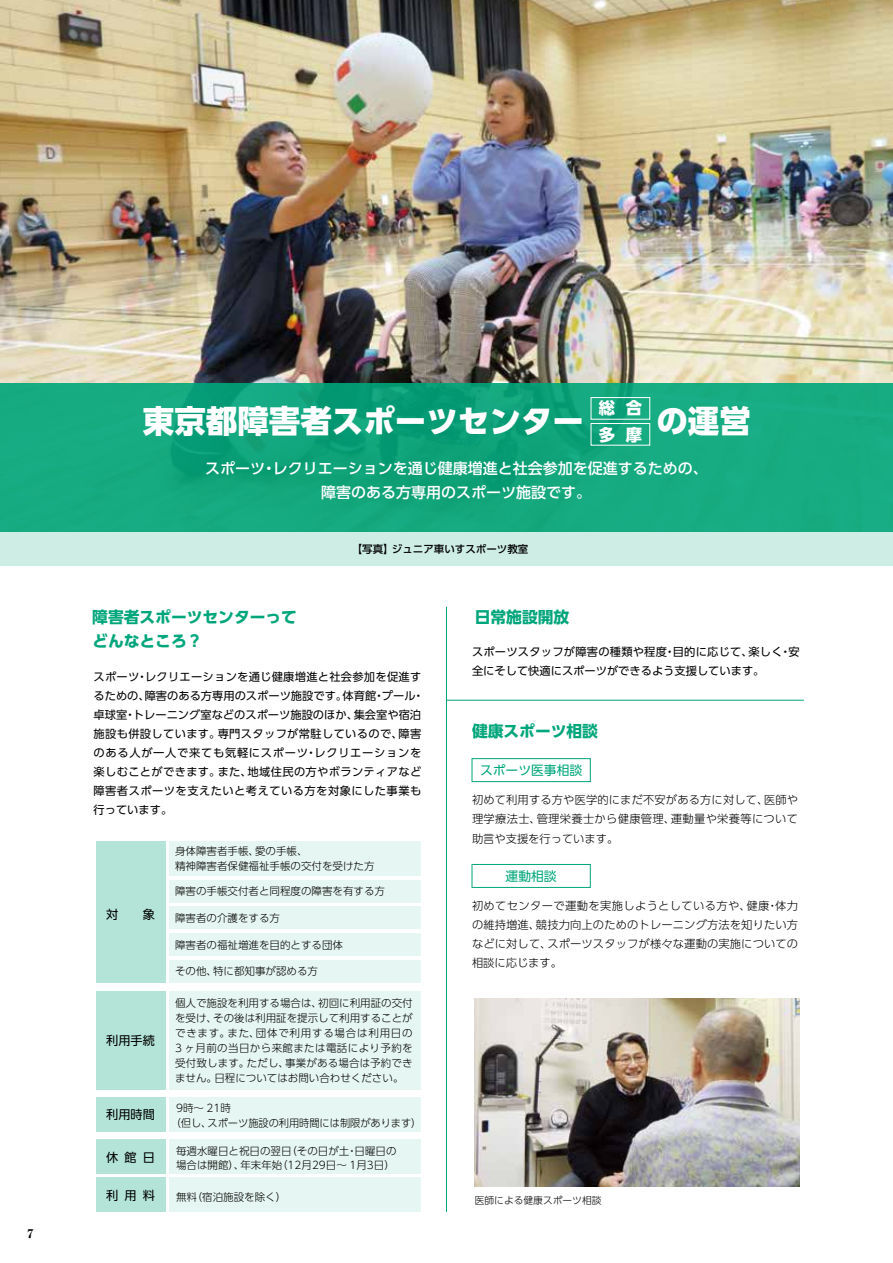
<style>
.page{position:relative;width:893px;height:1263px;background:#fff}
.page>*{position:absolute;margin:0;border:0;box-sizing:border-box;transform-origin:0 0}
.t1{font:800 31.5px "UD Shin Go Pro";color:#fff}
.t2{font:800 16.2px/26.1px "UD Shin Go Pro";color:#fff}
.t3{font:700 15.75px/24px "UD Shin Go Pro";color:#00a67b}
.t4{font:500 15px/24px "UD Shin Go Pro";color:#fff;text-align:center}
.t5{font:12.75px "UD Shin Go Pro";color:#00a67b}
.t6{font:12.15px "UD Shin Go Pro";color:#000}
.t7{font:800 12px "Ryumin Pro";color:#000}
.t8{font:11.25px/18.9px "UD Shin Go Pro";letter-spacing:.025em;color:#000}
.t9{font:300 11.25px/19.2px "UD Shin Go Pro";letter-spacing:.015em;color:#000;text-align:justify}
.t10{font:11.25px/18.9px "UD Shin Go Pro";color:#000}
.t11{font:300 10.5px/14.9px "UD Shin Go Pro";color:#000}
.t12{font:500 10.5px "UD Shin Go Pro";color:#000}
.t13{font:300 9.75px "UD Shin Go Pro";color:#000}
</style>
<div class="page">
<img style="left:0;top:0;width:893px;height:383px">
<div style="left:169px;top:879px;width:252px;height:23px;background:#e6f6f2"></div>
<div style="left:169px;top:906px;width:252px;height:23px;background:#e6f6f2"></div>
<div style="left:169px;top:933px;width:252px;height:23px;background:#e6f6f2"></div>
<div style="left:169px;top:960px;width:252px;height:23px;background:#e6f6f2"></div>
<div style="left:96px;top:841px;width:70px;height:142px;background:#b3e4d7"></div>
<div style="left:169px;top:841px;width:252px;height:35px;background:#e6f6f2"></div>
<hr style="left:446px;top:700px;width:358px;height:1px;background:#00a67b">
<div style="left:96px;top:1097px;width:70px;height:34px;background:#b3e4d7"></div>
<div style="left:169px;top:1097px;width:252px;height:34px;background:#e6f6f2"></div>
<div style="left:96px;top:1139px;width:70px;height:35px;background:#b3e4d7"></div>
<div style="left:169px;top:1139px;width:252px;height:35px;background:#e6f6f2"></div>
<div style="left:96px;top:1177px;width:70px;height:35px;background:#b3e4d7"></div>
<div style="left:169px;top:1177px;width:252px;height:35px;background:#e6f6f2"></div>
<div style="left:96px;top:990px;width:70px;height:99px;background:#b3e4d7"></div>
<div style="left:169px;top:990px;width:252px;height:99px;background:#e6f6f2"></div>
<svg style="left:0;top:383px;width:893px;height:148px;fill:#16aa81"></svg>
<hr style="left:446px;top:607px;width:1px;height:605px;background:#00a67b">
<div style="left:0;top:531px;width:893px;height:35px;background:#cdede5"></div>
<img style="left:475px;top:998px;width:325px;height:188px">
<div style="left:591px;top:397px;width:59px;height:23px;border:1px solid #fff"></div>
<div style="left:591px;top:423px;width:59px;height:22px;border:1px solid #fff"></div>
<div style="left:472px;top:758px;width:118px;height:24px;border:1px solid #00a67b"></div>
<div style="left:472px;top:864px;width:118px;height:24px;border:1px solid #00a67b"></div>
<p class="t7" style="left:27px;top:1224px;width:7px">7</p>
<h2 class="t2" style="left:599px;top:395px;width:45px">総 合多 摩</h2>
<h1 class="t1" style="left:143px;top:396px;width:474px">東京都障害者スポーツセンター　</h1>
<h1 class="t1" style="left:656px;top:396px;width:96px">の運営</h1>
<h3 class="t4" style="left:205px;top:456px;width:504px">スポーツ・レクリエーションを通じ健康増進と社会参加を促進するための、障害のある方専用のスポーツ施設です。</h3>
<p class="t12" style="left:352px;top:541px;width:178px">【写真】ジュニア車いすスポーツ教室</p>
<h3 class="t3" style="left:92px;top:604px;width:206px">障害者スポーツセンターってどんなところ？</h3>
<p class="t8" style="left:94px;top:667px;width:332px">スポーツ・レクリエーションを通じ健康増進と社会参加を促進するための、障害のある方専用のスポーツ施設です。体育館・プール・卓球室・トレーニング室などのスポーツ施設のほか、集会室や宿泊施設も併設しています。専門スタッフが常駐しているので、障害のある人が一人で来ても気軽にスポーツ・レクリエーションを楽しむことができます。また、地域住民の方やボランティアなど障害者スポーツを支えたいと考えている方を対象にした事業も行っています。</p>
<p class="t6" style="left:106px;top:904px;width:50px">対　　象</p>
<p class="t6" style="left:106px;top:1030px;width:50px">利用手続</p>
<p class="t11" style="left:175px;top:843px;width:201px">身体障害者手帳、愛の手帳、<br>精神障害者保健福祉手帳の交付を受けた方</p>
<p class="t11" style="left:175px;top:883px;width:222px">障害の手帳交付者と同程度の障害を有する方　</p>
<p class="t11" style="left:175px;top:910px;width:106px">障害者の介護をする方</p>
<p class="t11" style="left:175px;top:937px;width:169px">障害者の福祉増進を目的とする団体</p>
<p class="t11" style="left:175px;top:964px;width:145px">その他、特に都知事が認める方</p>
<p class="t11" style="left:175px;top:995px;width:239px;text-align:justify">個人で施設を利用する場合は、初回に利用証の交付を受け、その後は利用証を提示して利用することができます。また、団体で利用する場合は利用日の3 ヶ月前の当日から来館または電話により予約を受付致します。ただし、事業がある場合は予約できません。日程についてはお問い合わせください。</p>
<p class="t6" style="left:106px;top:1105px;width:50px">利用時間</p>
<p class="t11" style="left:171px;top:1101px;width:252px;text-indent:5px">9時～ 21時<br>（但し、スポーツ施設の利用時間には制限があります）</p>
<p class="t6" style="left:106px;top:1147px;width:50px">休館日</p>
<p class="t11" style="left:176px;top:1143px;width:222px">毎週水曜日と祝日の翌日（その日が土・日曜日の場合は開館）、年末年始（12月29日～ 1月3日）</p>
<p class="t6" style="left:106px;top:1185px;width:50px">利用料</p>
<p class="t11" style="left:176px;top:1189px;width:112px">無料（宿泊施設を除く）</p>
<h3 class="t3" style="left:475px;top:604px;width:96px">日常施設開放</h3>
<p class="t10" style="left:472px;top:642px;width:329px">スポーツスタッフが障害の種類や程度・目的に応じて、楽しく・安全にそして快適にスポーツができるよう支援しています。</p>
<h3 class="t3" style="left:472px;top:719px;width:127px">健康スポーツ相談</h3>
<p class="t5" style="left:480px;top:760px;width:103px">スポーツ医事相談</p>
<p class="t9" style="left:472px;top:790px;width:328px">初めて利用する方や医学的にまだ不安がある方に対して、医師や理学療法士、管理栄養士から健康管理、運動量や栄養等について助言や支援を行っています。</p>
<p class="t5" style="left:506px;top:866px;width:52px">運動相談</p>
<p class="t9" style="left:472px;top:896px;width:328px">初めてセンターで運動を実施しようとしている方や、健康・体力の維持増進、競技力向上のためのトレーニング方法を知りたい方などに対して、スポーツスタッフが様々な運動の実施についての相談に応じます。</p>
<p class="t13" style="left:475px;top:1192px;width:128px">医師による健康スポーツ相談</p>
</div>
